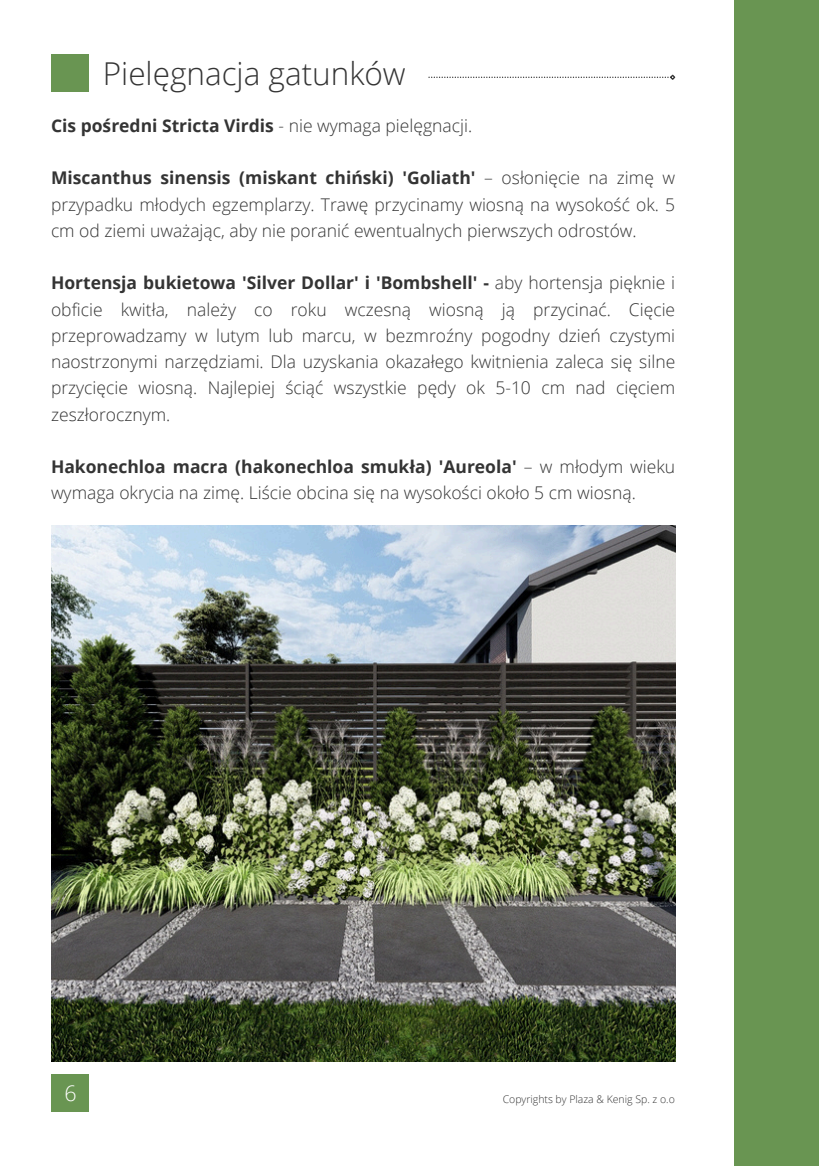
<style>
.page{position:relative;width:819px;height:1166px;background:#fff}
.page>*{position:absolute;margin:0;border:0;box-sizing:border-box;transform-origin:0 0}
.t1{font:300 31.5px "Open Sans";color:#343434}
.t2{font:300 21.35px "Open Sans";color:#fff}
.t3{font:300 17.5px/26.2px "Open Sans";color:#343434;text-align:justify}
.t4{font:700 17.5px "Open Sans";color:#343434}
.t5{font:300 10.5px "Open Sans";color:#343434}
.s1{font-weight:300}
.s2{font-weight:700}
</style>
<div class="page">
<div style="left:51px;top:55px;width:37px;height:37px;background:#699552"></div>
<div style="left:51px;top:1074px;width:37px;height:37px;background:#699552"></div>
<svg style="left:428px;top:74px;width:248px;height:6px"></svg>
<img style="left:51px;top:525px;width:625px;height:536px">
<div style="left:734px;top:0;width:85px;height:1165px;background:#699552"></div>
<h1 class="t1" style="left:103px;top:51px;width:304px">Pielęgnacja gatunków</h1>
<h2 class="t4" style="left:51px;top:113px;width:423px">Cis pośredni Stricta Virdis <span class="s1">- nie wymaga pielęgnacji.</span></h2>
<h2 class="t3" style="left:51px;top:164px;width:626px"><span class="s2">Miscanthus sinensis (miskant chiński) 'Goliath'</span> – osłonięcie na zimę w przypadku młodych egzemplarzy. Trawę przycinamy wiosną na wysokość ok. 5 cm od ziemi uważając, aby nie poranić ewentualnych pierwszych odrostów.</h2>
<h2 class="t3" style="left:51px;top:269px;width:626px"><span class="s2">Hortensja bukietowa 'Silver Dollar' i 'Bombshell' -</span> aby hortensja pięknie i obficie kwitła, należy co roku wczesną wiosną ją przycinać. Cięcie przeprowadzamy w lutym lub marcu, w bezmroźny pogodny dzień czystymi naostrzonymi narzędziami. Dla uzyskania okazałego kwitnienia zaleca się silne przycięcie wiosną. Najlepiej ściąć wszystkie pędy ok 5-10 cm nad cięciem zeszłorocznym.</h2>
<p class="t3" style="left:51px;top:453px;width:626px"><span class="s2">Hakonechloa macra (hakonechloa smukła) 'Aureola'</span> – w młodym wieku wymaga okrycia na zimę. Liście obcina się na wysokości około 5 cm wiosną.</p>
<p class="t2" style="left:64px;top:1078px;width:14px">6</p>
<h2 class="t5" style="left:503px;top:1092px;width:174px">Copyrights by Plaza &amp; Kenig Sp. z o.o</h2>
</div>
